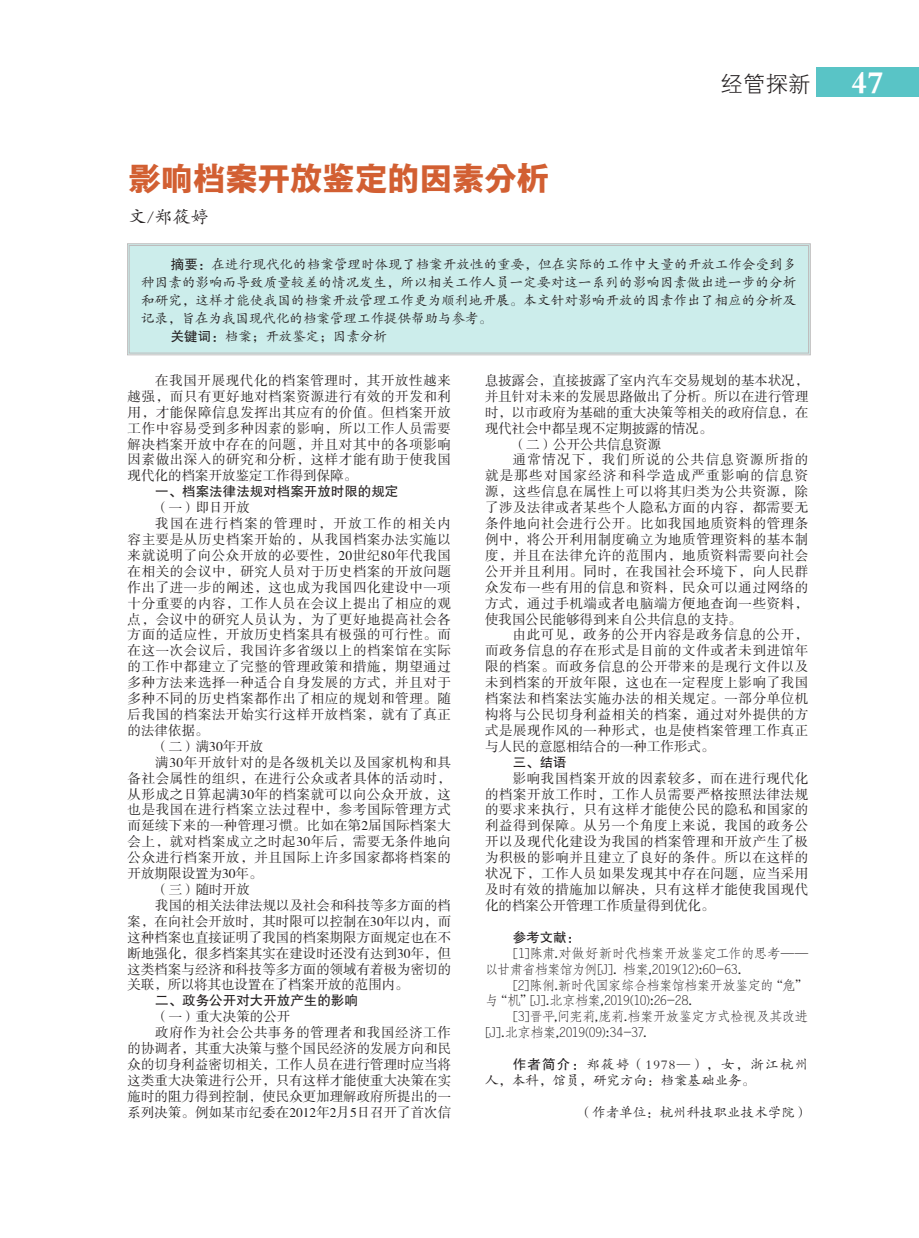
<style>
.page{position:relative;width:919px;height:1238px;background:#fff}
.page>*{position:absolute;margin:0;border:0;box-sizing:border-box;transform-origin:0 0}
.t1{font:33px "FZYDCHJW GB1 0";color:#d25f32}
.t2{font:22.5px "FZXH1 K GBK1 0";color:#231f20}
.t3{font:18px "FZKTK GBK1 0";color:#231f20}
.t4{font:13.5px/15.9px "FZSSK GBK1 0";letter-spacing:.045em;color:#231f20;text-align:justify}
.t5{font:13.5px "FZSSK GBK1 0";letter-spacing:.01em;color:#231f20}
.t6{font:13.5px/15.9px "FZKTK GBK1 0";letter-spacing:.01em;color:#231f20}
.t7{font:13.5px/15.9px "FZFSK GBK1 0";letter-spacing:-.05em;color:#231f20}
.t8{font:13.5px "FZSSK GBK1 0";color:#231f20}
.t9{font:13.5px "FZHTK GBK1 0";color:#231f20}
.t10{font:13.5px "FZSSK GBK1 0";letter-spacing:.1em;color:#231f20}
.t11{font:13.5px "FZSSK GBK1 0";letter-spacing:.02em;color:#231f20}
.t12{font:13.5px "FZSSK GBK1 0";letter-spacing:.005em;color:#231f20}
.t13{font:13.5px "FZSSK GBK1 0";letter-spacing:.09em;color:#231f20}
.s1{font-family:"FZDBSK GBK1 0";font-size:33px;color:#fff}
.s2{font-family:"FZHTK GBK1 0"}
</style>
<div class="page">
<div style="left:816px;top:68px;width:102px;height:29px;background:#59c4c6"></div>
<div style="left:127px;top:243px;width:683px;height:112px;background:#ccedeb"></div>
<h1 class="t1" style="left:128px;top:160px;width:422px">影响档案开放鉴定的因素分析</h1>
<h3 class="t3" style="left:128px;top:207px;width:82px">文/郑筱婷</h3>
<h2 class="t2" style="left:720px;top:71px;width:165px">经管探新 <span class="s1">47</span></h2>
<p class="t6" style="left:171px;top:256px;width:627px"><span class="s2">摘要：</span>在进行现代化的档案管理时体现了档案开放性的重要，但在实际的工作中大量的开放工作会受到多</p>
<p class="t6" style="left:141px;top:274px;width:656px">种因素的影响而导致质量较差的情况发生，所以相关工作人员一定要对这一系列的影响因素做出进一步的分析</p>
<p class="t6" style="left:141px;top:292px;width:656px">和研究，这样才能使我国的档案开放管理工作更为顺利地开展。本文针对影响开放的因素作出了相应的分析及</p>
<p class="t6" style="left:141px;top:310px;width:353px">记录，旨在为我国现代化的档案管理工作提供帮助与参考。</p>
<p class="t6" style="left:171px;top:328px;width:218px"><span class="s2">关键词：</span>档案；开放鉴定；因素分析</p>
<p class="t4" style="left:128px;top:373px;width:325px;text-indent:28px">在我国开展现代化的档案管理时，其开放性越来越强，而只有更好地对档案资源进行有效的开发和利用，才能保障信息发挥出其应有的价值。但档案开放工作中容易受到多种因素的影响，所以工作人员需要解决档案开放中存在的问题，并且对其中的各项影响因素做出深入的研究和分析，这样才能有助于使我国现代化的档案开放鉴定工作得到保障。</p>
<p class="t9" style="left:155px;top:484px;width:244px">一、档案法律法规对档案开放时限的规定</p>
<p class="t4" style="left:155px;top:500px;width:96px">（一）即日开放</p>
<p class="t10" style="left:155px;top:516px;width:297px">我国在进行档案的管理时，开放工作的相关内</p>
<p class="t4" style="left:128px;top:532px;width:325px">容主要是从历史档案开始的，从我国档案办法实施以</p>
<p class="t4" style="left:128px;top:548px;width:325px">来就说明了向公众开放的必要性，20世纪80年代我国</p>
<p class="t4" style="left:128px;top:563px;width:325px">在相关的会议中，研究人员对于历史档案的开放问题</p>
<p class="t4" style="left:128px;top:579px;width:325px">作出了进一步的阐述，这也成为我国四化建设中一项</p>
<p class="t4" style="left:128px;top:595px;width:325px">十分重要的内容，工作人员在会议上提出了相应的观</p>
<p class="t4" style="left:128px;top:611px;width:325px">点，会议中的研究人员认为，为了更好地提高社会各</p>
<p class="t4" style="left:128px;top:627px;width:325px">方面的适应性，开放历史档案具有极强的可行性。而</p>
<p class="t4" style="left:128px;top:643px;width:325px">在这一次会议后，我国许多省级以上的档案馆在实际</p>
<p class="t4" style="left:128px;top:659px;width:325px">的工作中都建立了完整的管理政策和措施，期望通过</p>
<p class="t4" style="left:128px;top:675px;width:325px">多种方法来选择一种适合自身发展的方式，并且对于</p>
<p class="t4" style="left:128px;top:691px;width:325px">多种不同的历史档案都作出了相应的规划和管理。随</p>
<p class="t4" style="left:128px;top:707px;width:325px">后我国的档案法开始实行这样开放档案，就有了真正</p>
<p class="t4" style="left:128px;top:722px;width:82px">的法律依据。</p>
<p class="t4" style="left:155px;top:738px;width:109px">（二）满30年开放</p>
<p class="t4" style="left:155px;top:754px;width:297px">满30年开放针对的是各级机关以及国家机构和具</p>
<p class="t4" style="left:128px;top:770px;width:325px">备社会属性的组织，在进行公众或者具体的活动时，</p>
<p class="t4" style="left:128px;top:786px;width:325px">从形成之日算起满30年的档案就可以向公众开放，这</p>
<p class="t4" style="left:128px;top:802px;width:325px">也是我国在进行档案立法过程中，参考国际管理方式</p>
<p class="t11" style="left:128px;top:818px;width:325px">而延续下来的一种管理习惯。比如在第2届国际档案大</p>
<p class="t4" style="left:128px;top:834px;width:325px">会上，就对档案成立之时起30年后，需要无条件地向</p>
<p class="t4" style="left:128px;top:850px;width:325px">公众进行档案开放，并且国际上许多国家都将档案的</p>
<p class="t8" style="left:128px;top:866px;width:136px">开放期限设置为30年。</p>
<p class="t4" style="left:155px;top:882px;width:96px">（三）随时开放</p>
<p class="t12" style="left:155px;top:897px;width:297px">我国的相关法律法规以及社会和科技等多方面的档</p>
<p class="t5" style="left:128px;top:913px;width:325px">案，在向社会开放时，其时限可以控制在30年以内，而</p>
<p class="t5" style="left:128px;top:929px;width:325px">这种档案也直接证明了我国的档案期限方面规定也在不</p>
<p class="t5" style="left:128px;top:945px;width:325px">断地强化，很多档案其实在建设时还没有达到30年，但</p>
<p class="t5" style="left:128px;top:961px;width:325px">这类档案与经济和科技等多方面的领域有着极为密切的</p>
<p class="t8" style="left:128px;top:977px;width:282px">关联，所以将其也设置在了档案开放的范围内。</p>
<p class="t9" style="left:155px;top:993px;width:204px">二、政务公开对大开放产生的影响</p>
<p class="t8" style="left:155px;top:1009px;width:136px">（一）重大决策的公开</p>
<p class="t4" style="left:155px;top:1025px;width:297px">政府作为社会公共事务的管理者和我国经济工作</p>
<p class="t5" style="left:128px;top:1040px;width:325px">的协调者，其重大决策与整个国民经济的发展方向和民</p>
<p class="t5" style="left:128px;top:1056px;width:325px">众的切身利益密切相关，工作人员在进行管理时应当将</p>
<p class="t5" style="left:128px;top:1072px;width:325px">这类重大决策进行公开，只有这样才能使重大决策在实</p>
<p class="t5" style="left:128px;top:1088px;width:325px">施时的阻力得到控制，使民众更加理解政府所提出的一</p>
<p class="t5" style="left:128px;top:1104px;width:325px">系列决策。例如某市纪委在2012年2月5日召开了首次信</p>
<p class="t5" style="left:485px;top:373px;width:325px">息披露会，直接披露了室内汽车交易规划的基本状况，</p>
<p class="t5" style="left:485px;top:389px;width:325px">并且针对未来的发展思路做出了分析。所以在进行管理</p>
<p class="t5" style="left:485px;top:404px;width:325px">时，以市政府为基础的重大决策等相关的政府信息，在</p>
<p class="t8" style="left:485px;top:420px;width:229px">现代社会中都呈现不定期披露的情况。</p>
<p class="t8" style="left:512px;top:436px;width:150px">（二）公开公共信息资源</p>
<p class="t10" style="left:512px;top:452px;width:297px">通常情况下，我们所说的公共信息资源所指的</p>
<p class="t13" style="left:485px;top:468px;width:325px">就是那些对国家经济和科学造成严重影响的信息资</p>
<p class="t4" style="left:485px;top:484px;width:325px">源，这些信息在属性上可以将其归类为公共资源，除</p>
<p class="t4" style="left:485px;top:500px;width:325px">了涉及法律或者某些个人隐私方面的内容，都需要无</p>
<p class="t4" style="left:485px;top:516px;width:325px">条件地向社会进行公开。比如我国地质资料的管理条</p>
<p class="t4" style="left:485px;top:532px;width:325px">例中，将公开利用制度确立为地质管理资料的基本制</p>
<p class="t4" style="left:485px;top:548px;width:325px">度，并且在法律允许的范围内，地质资料需要向社会</p>
<p class="t4" style="left:485px;top:563px;width:325px">公开并且利用。同时，在我国社会环境下，向人民群</p>
<p class="t4" style="left:485px;top:579px;width:325px">众发布一些有用的信息和资料，民众可以通过网络的</p>
<p class="t4" style="left:485px;top:595px;width:325px">方式，通过手机端或者电脑端方便地查询一些资料，</p>
<p class="t8" style="left:485px;top:611px;width:258px">使我国公民能够得到来自公共信息的支持。</p>
<p class="t4" style="left:512px;top:627px;width:297px">由此可见，政务的公开内容是政务信息的公开，</p>
<p class="t4" style="left:485px;top:643px;width:325px">而政务信息的存在形式是目前的文件或者未到进馆年</p>
<p class="t4" style="left:485px;top:659px;width:325px">限的档案。而政务信息的公开带来的是现行文件以及</p>
<p class="t4" style="left:485px;top:675px;width:325px">未到档案的开放年限，这也在一定程度上影响了我国</p>
<p class="t4" style="left:485px;top:691px;width:325px">档案法和档案法实施办法的相关规定。一部分单位机</p>
<p class="t4" style="left:485px;top:707px;width:325px">构将与公民切身利益相关的档案，通过对外提供的方</p>
<p class="t4" style="left:485px;top:722px;width:325px">式是展现作风的一种形式，也是使档案管理工作真正</p>
<p class="t8" style="left:485px;top:738px;width:231px">与人民的意愿相结合的一种工作形式。</p>
<p class="t9" style="left:512px;top:754px;width:55px">三、结语</p>
<p class="t4" style="left:485px;top:770px;width:325px;text-indent:28px">影响我国档案开放的因素较多，而在进行现代化的档案开放工作时，工作人员需要严格按照法律法规的要求来执行，只有这样才能使公民的隐私和国家的利益得到保障。从另一个角度上来说，我国的政务公开以及现代化建设为我国的档案管理和开放产生了极为积极的影响并且建立了良好的条件。所以在这样的状况下，工作人员如果发现其中存在问题，应当采用及时有效的措施加以解决，只有这样才能使我国现代化的档案公开管理工作质量得到优化。</p>
<p class="t9" style="left:512px;top:929px;width:69px">参考文献：</p>
<p class="t7" style="left:485px;top:945px;width:325px;text-indent:28px">[1]陈肃.对做好新时代档案开放鉴定工作的思考——以甘肃省档案馆为例[J]. 档案,2019(12):60-63.</p>
<p class="t7" style="left:485px;top:977px;width:325px;text-indent:28px">[2]陈俐.新时代国家综合档案馆档案开放鉴定的“危”与“机”[J].北京档案,2019(10):26-28.</p>
<p class="t7" style="left:485px;top:1008px;width:325px;text-indent:28px">[3]晋平,问宪莉,庞莉.档案开放鉴定方式检视及其改进[J].北京档案,2019(09):34-37.</p>
<p class="t6" style="left:485px;top:1056px;width:325px;text-indent:28px"><span class="s2">作者简介：</span>郑筱婷（1978—），女，浙江杭州人，本科，馆员，研究方向：档案基础业务。</p>
<p class="t6" style="left:578px;top:1104px;width:231px">（作者单位：杭州科技职业技术学院）</p>
</div>
